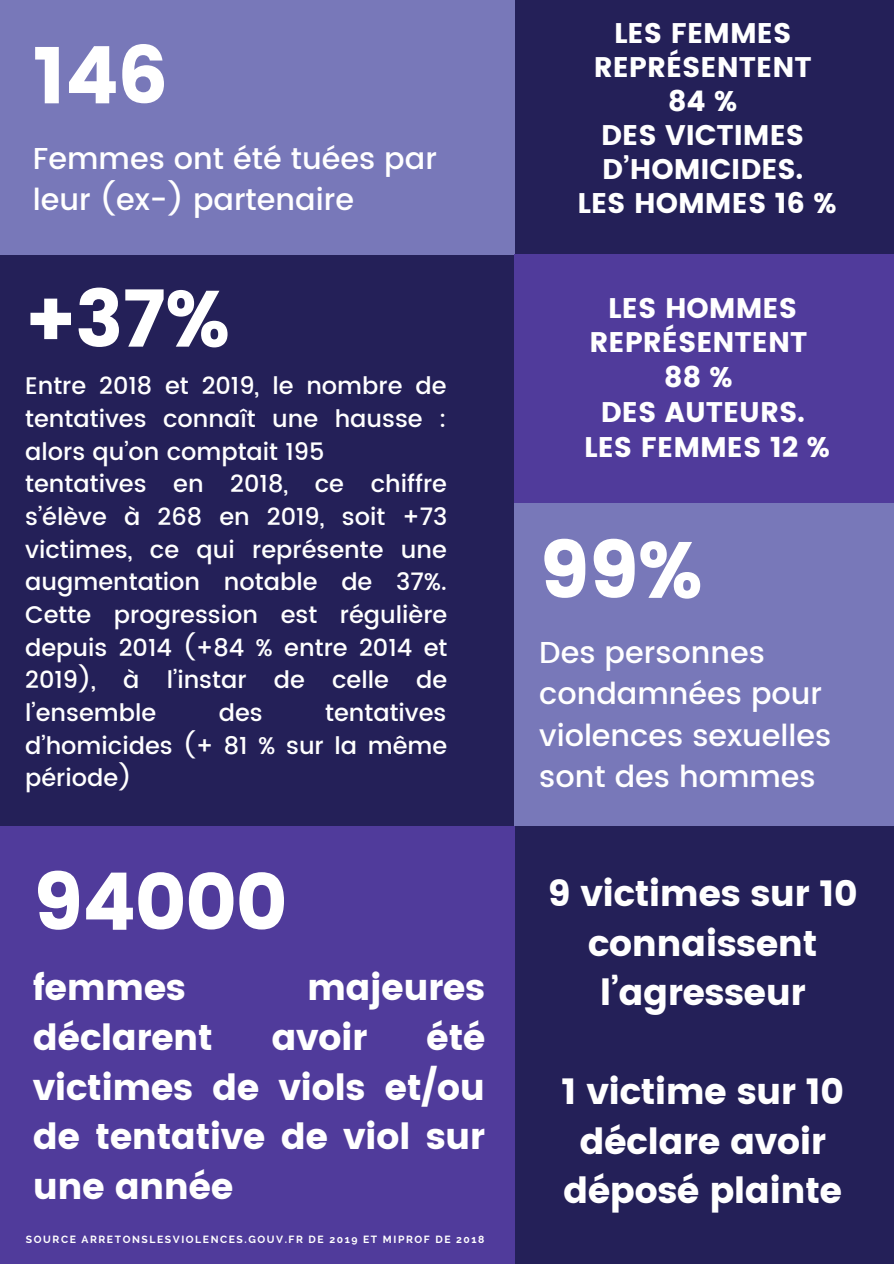
<style>
.page{position:relative;width:894px;height:1264px;background:#fff}
.page>*{position:absolute;margin:0;border:0;box-sizing:border-box;transform-origin:0 0}
.t1{font:79.35px "Poppins";letter-spacing:-.015em;color:#fff}
.t2{font:36px/49.5px "Poppins";letter-spacing:-.015em;color:#fff;text-align:center}
.t3{font:500 30.3px/41.1px "Poppins";color:#fff}
.t4{font:28.35px/34px "Poppins";color:#fff;text-align:center}
.t5{font:500 24px/32.7px "Poppins";color:#fff}
.t6{font:700 10.35px "Raleway";letter-spacing:.15em;color:#fff}
</style>
<div class="page">
<div style="left:0;top:0;width:893px;height:1263px;background:#242058"></div>
<div style="left:0;top:0;width:514px;height:255px;background:#7878b9"></div>
<div style="left:0;top:825px;width:514px;height:438px;background:#503b9b"></div>
<div style="left:514px;top:254px;width:379px;height:249px;background:#503b9b"></div>
<div style="left:514px;top:504px;width:379px;height:322px;background:#7878b9"></div>
<h1 class="t1" style="left:33px;top:29px;width:137px">146</h1>
<p class="t3" style="left:33px;top:138px;width:405px">Femmes ont été tuées par leur (ex-) partenaire</p>
<p class="t4" style="left:577px;top:16px;width:260px">LES FEMMES<br>REPRÉSENTENT<br>84 %<br>DES VICTIMES<br>D’HOMICIDES.<br>LES HOMMES 16 %</p>
<h1 class="t1" style="left:25px;top:273px;width:206px">+37%</h1>
<p class="t4" style="left:584px;top:290px;width:247px;line-height:34.8px">LES HOMMES<br>REPRÉSENTENT<br>88 %<br>DES AUTEURS.<br>LES FEMMES 12 %</p>
<p class="t5" style="left:25px;top:369px;width:423px">Entre 2018 et 2019, le nombre de tentatives connaît une hausse : alors qu’on comptait 195 tentatives en 2018, ce chiffre s’élève à 268 en 2019, soit +73 victimes, ce qui représente une augmentation notable de 37%.<br>Cette progression est régulière depuis 2014 (+84 % entre 2014 et<br>2019), à l’instar de celle de l’ensemble</p>
<h1 class="t1" style="left:539px;top:524px;width:165px">99%</h1>
<p class="t3" style="left:539px;top:632px;width:293px">Des personnes condamnées pour violences sexuelles sont des hommes</p>
<p class="t5" style="left:25px;top:696px;width:423px;text-align:justify;text-indent:300px">tentatives d’homicides (+ 81 % sur la même période)</p>
<p class="t5" style="left:219px;top:696px;width:45px">des</p>
<h1 class="t1" style="left:33px;top:856px;width:256px">94000</h1>
<h2 class="t2" style="left:547px;top:868px;width:311px">9 victimes sur 10 connaissent l’agresseur</h2>
<h2 class="t2" style="left:33px;top:963px;width:154px">femmes</h2>
<h2 class="t2" style="left:307px;top:963px;width:179px">majeures</h2>
<h2 class="t2" style="left:33px;top:1012px;width:181px">déclarent</h2>
<h2 class="t2" style="left:271px;top:1012px;width:97px">avoir</h2>
<h2 class="t2" style="left:33px;top:1012px;width:454px;text-align:justify;text-indent:393px">été victimes de viols et/ou de tentative de viol sur une année</h2>
<h2 class="t2" style="left:561px;top:1066px;width:284px">1 victime sur 10 déclare avoir déposé plainte</h2>
<p class="t6" style="left:26px;top:1233px;width:460px">SOURCE ARRETONSLESVIOLENCES.GOUV.FR DE 2019 ET MIPROF DE 2018</p>
</div>
